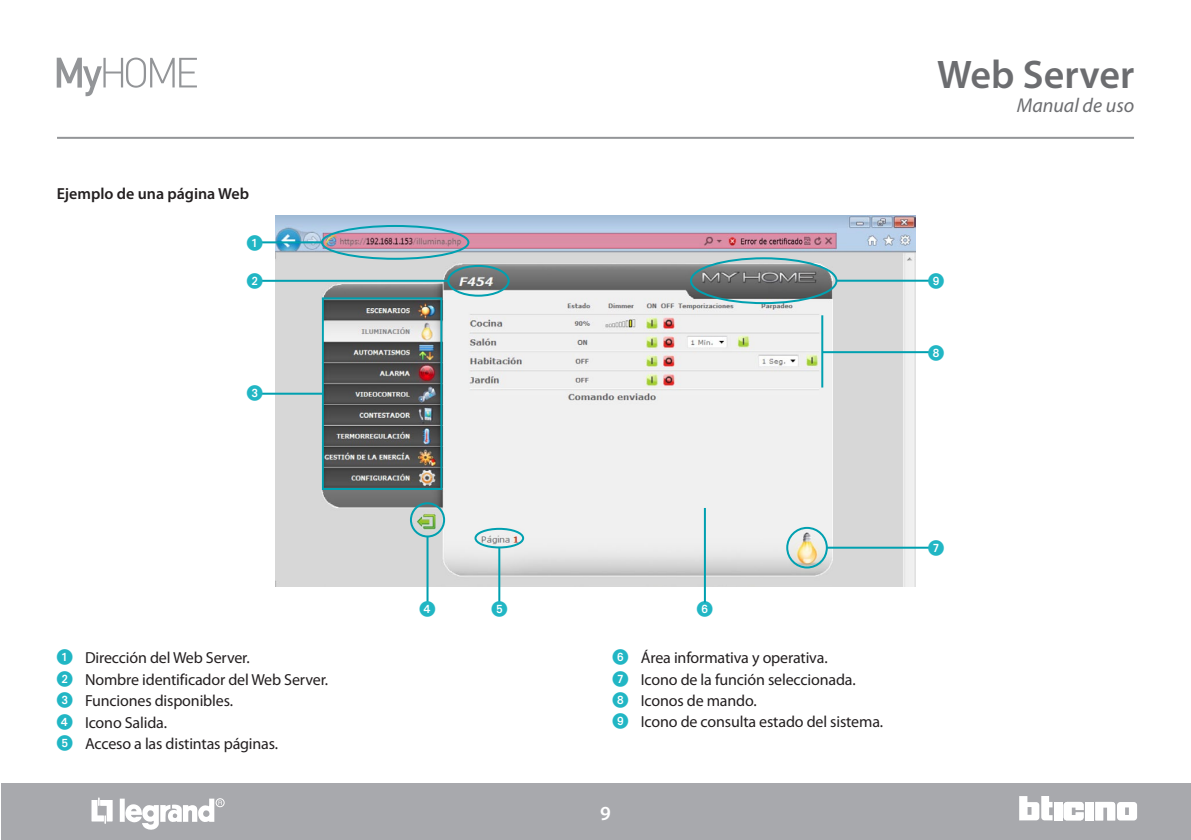
<style>
.page{position:relative;width:1191px;height:840px;background:#fff}
.page>*{position:absolute;margin:0;border:0;box-sizing:border-box;transform-origin:0 0}
.t1{font:600 40px "Myriad Pro";color:#6c6d70}
.t2{font:italic 20px "Myriad Pro";color:#6c6d70}
.t3{font:600 20px "Myriad Pro";color:#fff}
.t4{font:16px/21.4px "Myriad Pro";letter-spacing:-.01em;color:#231f20}
.t5{font:600 16px "Myriad Pro";color:#231f20}
.t6{font:16px "European Pi One";color:#21b6c4}
.s1{font-family:"European Pi One";color:#21b6c4}
</style>
<div class="page">
<hr style="left:57px;top:137px;width:1077px;height:2px;background:#939598">
<svg style="left:57px;top:58px;width:140px;height:38px"></svg>
<div style="left:1px;top:783px;width:1190px;height:56px;background:#a8a9ad"></div>
<div style="left:1054px;top:801px;width:8px;height:18px;background:#fff"></div>
<div style="left:1085px;top:801px;width:8px;height:18px;background:#fff"></div>
<svg style="left:1095px;top:801px;width:42px;height:19px"></svg>
<svg style="left:1019px;top:796px;width:33px;height:23px"></svg>
<svg style="left:1063px;top:801px;width:20px;height:18px"></svg>
<div style="left:120px;top:798px;width:5px;height:23px;background:#fff"></div>
<svg style="left:92px;top:797px;width:20px;height:26px"></svg>
<div style="left:216px;top:798px;width:8px;height:8px;border:1px solid #fff;border-radius:50%"></div>
<svg style="left:125px;top:798px;width:97px;height:32px"></svg>
<img style="left:275px;top:215px;width:640px;height:371px">
<div style="left:321px;top:225px;width:148px;height:34px;border:2px solid #00a0b0;border-radius:50%"></div>
<div style="left:447px;top:265px;width:62px;height:31px;border:2px solid #00a0b0;border-radius:50%"></div>
<div style="left:690px;top:257px;width:147px;height:47px;border:2px solid #00a0b0;border-radius:50%"></div>
<div style="left:410px;top:502px;width:35px;height:35px;border:2px solid #00a0b0;border-radius:50%"></div>
<div style="left:786px;top:526px;width:42px;height:42px;border:2px solid #00a0b0;border-radius:50%"></div>
<div style="left:474px;top:527px;width:50px;height:21px;border:2px solid #00a0b0;border-radius:50%"></div>
<div style="left:322px;top:297px;width:120px;height:192px;border:2px solid #00a0b0"></div>
<hr style="left:261px;top:241px;width:61px;height:2px;background:#00a0b0">
<hr style="left:261px;top:280px;width:188px;height:2px;background:#00a0b0">
<hr style="left:836px;top:279px;width:94px;height:2px;background:#00a0b0">
<hr style="left:826px;top:546px;width:104px;height:2px;background:#00a0b0">
<hr style="left:261px;top:392px;width:61px;height:2px;background:#00a0b0">
<hr style="left:426px;top:536px;width:2px;height:66px;background:#00a0b0">
<hr style="left:498px;top:546px;width:2px;height:56px;background:#00a0b0">
<hr style="left:822px;top:351px;width:108px;height:2px;background:#00a0b0">
<hr style="left:704px;top:507px;width:2px;height:95px;background:#00a0b0">
<hr style="left:821px;top:315px;width:2px;height:72px;background:#00a0b0">
<p class="t5" style="left:57px;top:184px;width:194px">Ejemplo de una página Web</p>
<p class="t6" style="left:247px;top:234px;width:17px">1</p>
<p class="t6" style="left:247px;top:271px;width:17px">2</p>
<p class="t6" style="left:247px;top:384px;width:17px">3</p>
<h1 class="t1" style="left:937px;top:49px;width:198px">Web Server</h1>
<p class="t2" style="left:1017px;top:92px;width:119px">Manual de uso</p>
<p class="t6" style="left:928px;top:272px;width:17px">9</p>
<p class="t6" style="left:928px;top:343px;width:17px">8</p>
<p class="t6" style="left:419px;top:600px;width:17px">4</p>
<p class="t6" style="left:491px;top:600px;width:17px">5</p>
<p class="t6" style="left:697px;top:600px;width:17px">6</p>
<p class="t4" style="left:57px;top:646px;width:273px"><span class="s1">1</span> Dirección del Web Server.<br><span class="s1">2</span> Nombre identificador del Web Server.<br><span class="s1">3</span> Funciones disponibles.<br><span class="s1">4</span> Icono Salida.<br><span class="s1">5</span> Acceso a las distintas páginas.</p>
<p class="t4" style="left:612px;top:646px;width:272px"><span class="s1">6</span> Área informativa y operativa.<br><span class="s1">7</span> Icono de la función seleccionada.<br><span class="s1">8</span> Iconos de mando.<br><span class="s1">9</span> Icono de consulta estado del sistema.</p>
<p class="t3" style="left:600px;top:800px;width:12px">9</p>
<p class="t6" style="left:928px;top:538px;width:17px">7</p>
</div>
